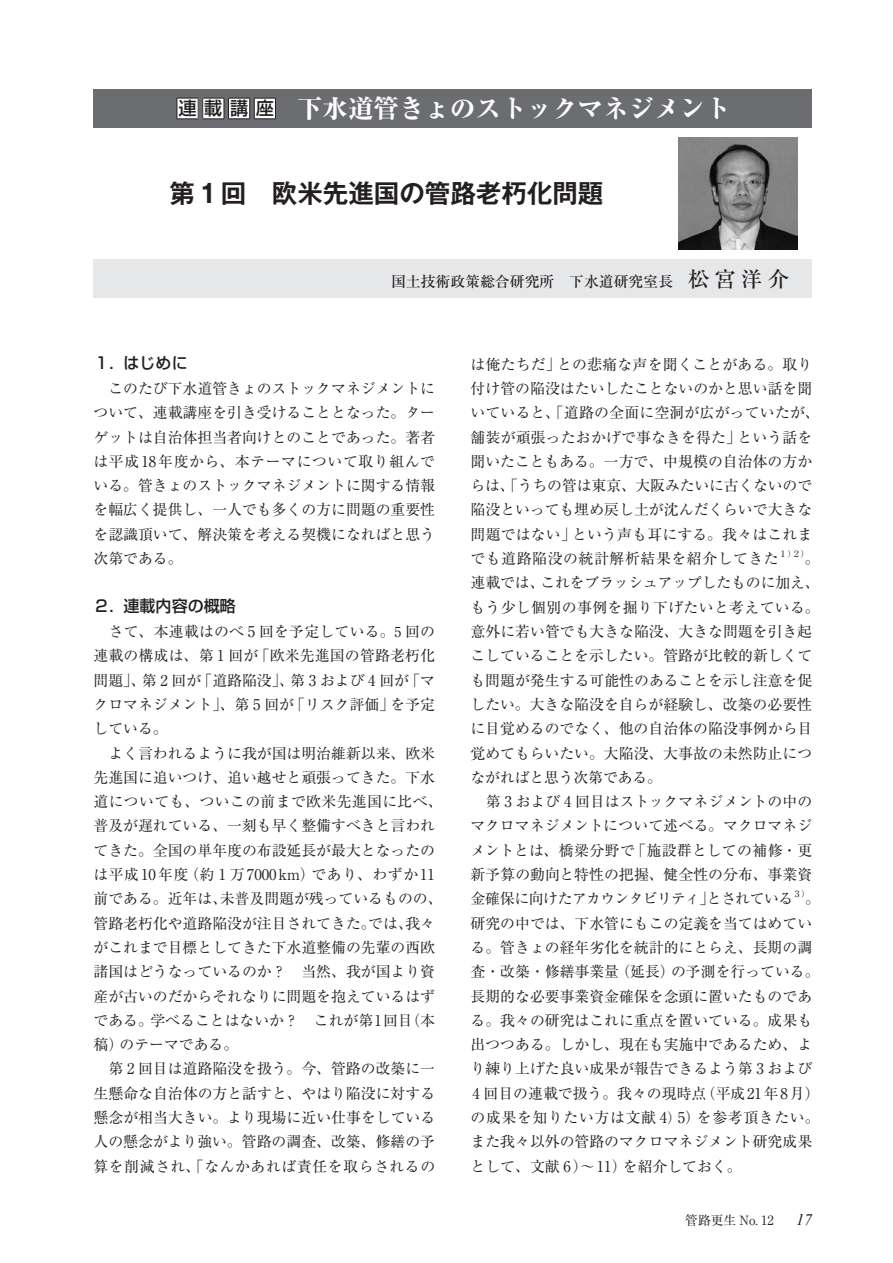
<style>
.page{position:relative;width:893px;height:1263px;background:#fff}
.page>*{position:absolute;margin:0;border:0;box-sizing:border-box;transform-origin:0 0}
._01_本文{font:700 25.5px "Gothic MB101 Pro De";color:#231f20}
._01_本文-2{font:800 25.5px "Ryumin Pro";color:#fff}
._01_本文-3{font:500 18.15px "Shin Go Pro";color:#231f20}
._03_見出し10_7{font:500 16.05px "Shin Go Pro";color:#231f20}
.t1{font:italic 16.05px "Times New Roman";color:#231f20}
._01_本文-4{font:14.85px/24.3px "Ryumin Pro";color:#231f20;text-align:justify}
._01_本文-5{font:500 14.85px "Ryumin Pro";color:#231f20}
.t2{font:12.75px "Ryumin Pro";color:#231f20}
._01_本文-6{font:8.7px "Ryumin Pro";color:#231f20}
.s1{font-size:21.3px}
.s2{font-size:13.8px}
</style>
<div class="page">
<div style="left:94px;top:259px;width:718px;height:39px;background:#e6e7e9"></div>
<div style="left:94px;top:89px;width:718px;height:39px;background:#6c6d70"></div>
<svg style="left:177px;top:98px;width:99px;height:22px;background:#cecdce"></svg>
<img style="left:678px;top:138px;width:120px;height:111px">
<p class="_01_本文-3" style="left:178px;top:94px;width:97px">連載講座</p>
<p class="_01_本文-2" style="left:297px;top:89px;width:435px">下水道管きょのストックマネジメント</p>
<p class="_01_本文" style="left:170px;top:172px;width:435px">第1回　欧米先進国の管路老朽化問題</p>
<p class="_01_本文-5" style="left:391px;top:269px;width:400px">国土技術政策総合研究所　下水道研究室長　<span class="s1">松宮洋介</span></p>
<p class="_03_見出し10_7" style="left:94px;top:350px;width:96px">１. はじめに</p>
<p class="_01_本文-4" style="left:94px;top:375px;width:343px">　このたび下水道管きょのストックマネジメントについて、連載講座を引き受けることとなった。ターゲットは自治体担当者向けとのことであった。著者は平成18年度から、本テーマについて取り組んでいる。管きょのストックマネジメントに関する情報を幅広く提供し、一人でも多くの方に問題の重要性を認識頂いて、解決策を考える契機になればと思う次第である。</p>
<p class="_03_見出し10_7" style="left:94px;top:593px;width:144px">２. 連載内容の概略</p>
<p class="_01_本文-4" style="left:94px;top:618px;width:343px">　さて、本連載はのべ 5 回を予定している。<span class="s2">5</span> 回の連載の構成は、第 1 回が「欧米先進国の管路老朽化問題」、第 2 回が「道路陥没」、第 3 および 4 回が「マクロマネジメント」、第 5 回が「リスク評価」を予定している。</p>
<p class="_01_本文-4" style="left:94px;top:740px;width:350px;text-align:left">　よく言われるように我が国は明治維新以来、欧米先進国に追いつけ、追い越せと頑張ってきた。下水道についても、ついこの前まで欧米先進国に比べ、普及が遅れている、一刻も早く整備すべきと言われてきた。全国の単年度の布設延長が最大となったのは平成10年度（約 1 万7000km）であり、わずか11前である。近年は、未普及問題が残っているものの、管路老朽化や道路陥没が注目されてきた。では、我々がこれまで目標としてきた下水道整備の先輩の西欧諸国はどうなっているのか？　当然、我が国より資産が古いのだからそれなりに問題を抱えているはずである。学べることはないか？　これが第1回目（本稿）のテーマである。</p>
<p class="_01_本文-4" style="left:93px;top:1056px;width:343px">　第 2 回目は道路陥没を扱う。今、管路の改築に一生懸命な自治体の方と話すと、やはり陥没に対する懸念が相当大きい。より現場に近い仕事をしている人の懸念がより強い。管路の調査、改築、修繕の予算を削減され、「なんかあれば責任を取らされるの</p>
<p class="_01_本文-4" style="left:470px;top:351px;width:351px;text-align:left">は俺たちだ」との悲痛な声を聞くことがある。取り付け管の陥没はたいしたことないのかと思い話を聞いていると、「道路の全面に空洞が広がっていたが、舗装が頑張ったおかげで事なきを得た」という話を聞いたこともある。一方で、中規模の自治体の方からは、「うちの管は東京、大阪みたいに古くないので陥没といっても埋め戻し土が沈んだくらいで大きな問題ではない」という声も耳にする。我々はこれまでも道路陥没の統計解析結果を紹介してきた</p>
<p class="_01_本文-6" style="left:779px;top:547px;width:32px">１）２）</p>
<p class="_01_本文-4" style="left:470px;top:545px;width:351px;text-align:left;text-indent:334px">。連載では、これをブラッシュアップしたものに加え、もう少し個別の事例を掘り下げたいと考えている。意外に若い管でも大きな陥没、大きな問題を引き起こしていることを示したい。管路が比較的新しくても問題が発生する可能性のあることを示し注意を促したい。大きな陥没を自らが経験し、改築の必要性に目覚めるのでなく、他の自治体の陥没事例から目覚めてもらいたい。大陥没、大事故の未然防止につながればと思う次第である。</p>
<p class="_01_本文-4" style="left:470px;top:788px;width:343px">　第 3 および 4 回目はストックマネジメントの中のマクロマネジメントについて述べる。マクロマネジメントとは、橋梁分野で「施設群としての補修・更新予算の動向と特性の把握、健全性の分布、事業資金確保に向けたアカウンタビリティ」とされている</p>
<p class="_01_本文-6" style="left:793px;top:887px;width:18px">３）</p>
<p class="_01_本文-4" style="left:471px;top:886px;width:351px;text-align:left;text-indent:334px">。研究の中では、下水管にもこの定義を当てはめている。管きょの経年劣化を統計的にとらえ、長期の調査・改築・修繕事業量（延長）の予測を行っている。長期的な必要事業資金確保を念頭に置いたものである。我々の研究はこれに重点を置いている。成果も出つつある。しかし、現在も実施中であるため、より練り上げた良い成果が報告できるよう第 3 および<br>4 回目の連載で扱う。我々の現時点（平成21年8月）の成果を知りたい方は文献 4<span class="s2">）</span>5）を参考頂きたい。また我々以外の管路のマクロマネジメント研究成果として、文献 6）～11）を紹介しておく。</p>
<p class="t2" style="left:685px;top:1210px;width:90px">管路更生 No. 12</p>
<p class="t1" style="left:796px;top:1211px;width:18px">17</p>
</div>
